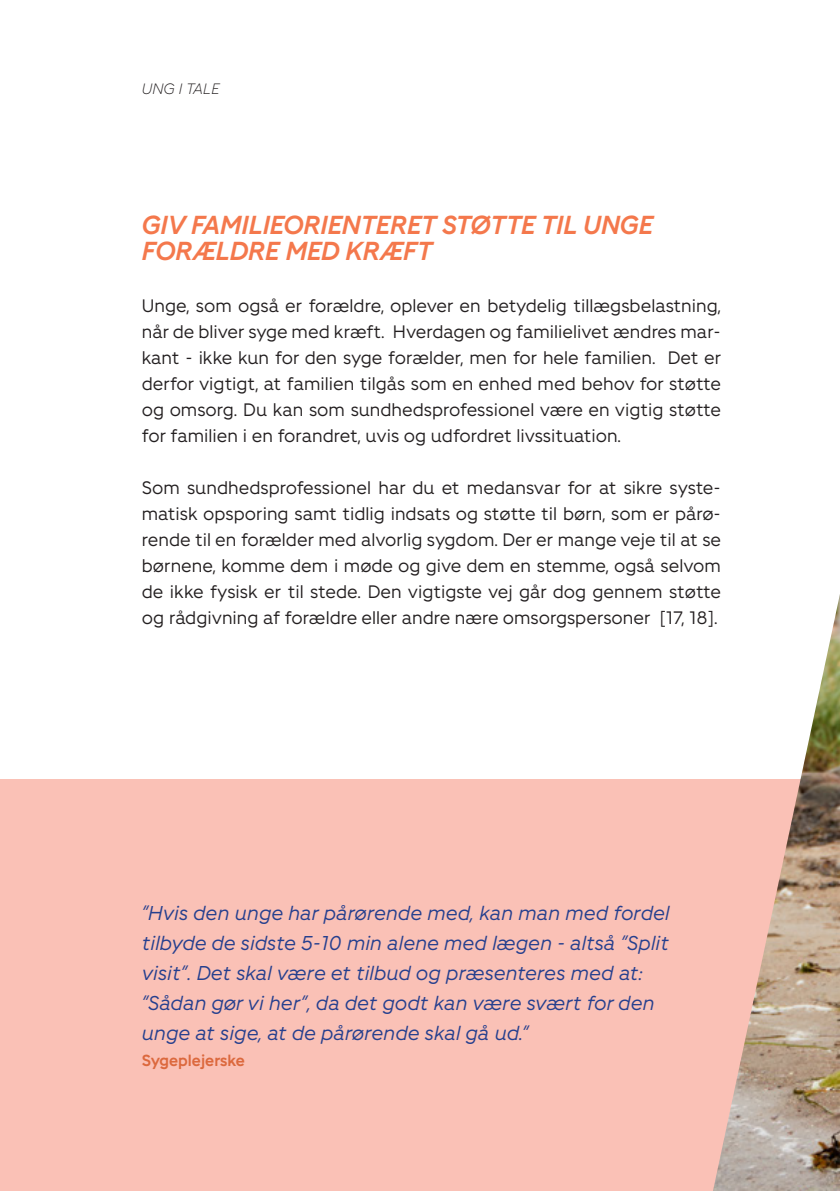
<style>
.page{position:relative;width:840px;height:1191px;background:#fff}
.page>*{position:absolute;margin:0;border:0;box-sizing:border-box;transform-origin:0 0}
.MR_1{font:italic 700 26px/26px "Fighter";letter-spacing:-.01em;color:#f4784c}
.Citat_fremhv_D2{font:italic 20px/30px "Fighter";color:#253f8e}
.Brød{font:18px/26px "Fighter";color:#231f20;text-align:justify}
.Citatnavn_fremhv_D2{font:700 16px "Fighter";color:#dc693e}
.t1{font:italic 300 15px "Fighter";color:#231f20}
</style>
<div class="page">
<div style="left:0;top:779px;width:839px;height:412px;background:#fac1b6"></div>
<img style="left:713px;top:599px;width:126px;height:592px">
<p class="t1" style="left:142px;top:79px;width:79px">UNG I TALE</p>
<p class="MR_1" style="left:142px;top:210px;width:512px">GIV FAMILIEORIENTERET STØTTE TIL UNGE<br>FORÆLDRE MED KRÆFT</p>
<p class="Brød" style="left:142px;top:291px;width:580px">Unge, som også er forældre, oplever en betydelig tillægsbelastning, når de bliver syge med kræft. Hverdagen og familielivet ændres mar&shy;kant - ikke kun for den syge forælder, men for hele familien. Det er derfor vigtigt, at familien tilgås som en enhed med behov for støtte og omsorg. Du kan som sundhedsprofessionel være en vigtig støtte for familien i en forandret, uvis og udfordret livssituation.</p>
<p class="Brød" style="left:142px;top:473px;width:580px">Som sundhedsprofessionel har du et medansvar for at sikre syste&shy;matisk opsporing samt tidlig indsats og støtte til børn, som er pårø&shy;rende til en forælder med alvorlig sygdom. Der er mange veje til at se børnene, komme dem i møde og give dem en stemme, også selvom de ikke fysisk er til stede. Den vigtigste vej går dog gennem støtte og rådgivning af forældre eller andre nære omsorgspersoner [17, 18].</p>
<p class="Citat_fremhv_D2" style="left:142px;top:896px;width:529px">”Hvis den unge har pårørende med, kan man med fordel tilbyde de sidste 5-10 min alene med lægen - altså ”Split visit”. Det skal være et tilbud og præsenteres med at: ”Sådan gør vi her”, da det godt kan være svært for den unge at sige, at de pårørende skal gå ud.”</p>
<p class="Citatnavn_fremhv_D2" style="left:142px;top:1049px;width:105px">Sygeplejerske</p>
</div>
